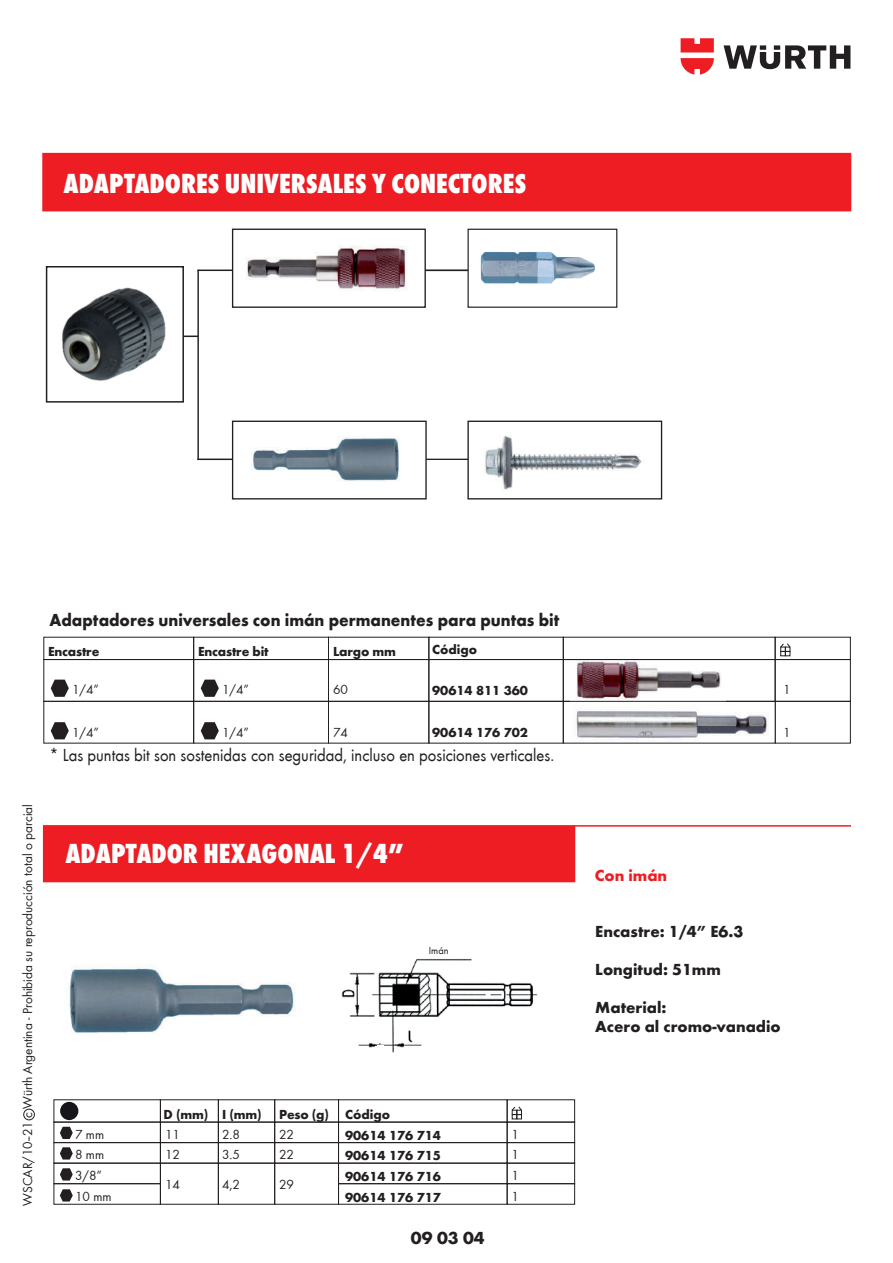
<style>
.page{position:relative;width:893px;height:1263px;background:#fff}
.page>*{position:absolute;margin:0;border:0;box-sizing:border-box;transform-origin:0 0}
.t1{font:28.5px "Wuerth Extra Bold Cond Caps";color:#fff}
.t2{font:18px "Wuerth";color:#231f20;scale:.94 1}
.t3{font:700 18px "Wuerth";color:#231f20;scale:.94 1}
.t4{font:700 18px "Wuerth Global";color:#231f20}
.t5{font:700 16.5px/18.9px "Wuerth";color:#231f20}
.t6{font:700 16.5px "Wuerth";color:#ee1d23}
.t7{font:13.5px/21px "Wuerth Global";color:#231f20;text-align:justify}
.t8{font:700 13.5px/21px "Wuerth Global";color:#231f20;text-align:justify}
.t9{font:700 13.5px "Wuerth";letter-spacing:-.015em;color:#231f20}
.t10{font:10.5px "Wuerth";color:#231f20}
</style>
<div class="page">
<img style="left:60px;top:882px;width:244px;height:238px">
<img style="left:341px;top:959px;width:197px;height:161px">
<div style="left:530px;top:1006px;width:7px;height:71px;background:#fff"></div>
<div style="left:376px;top:1059px;width:158px;height:19px;background:#fff"></div>
<div style="left:445px;top:1048px;width:14px;height:16px;background:#fff"></div>
<div style="left:377px;top:1045px;width:6px;height:16px;background:#fff"></div>
<div style="left:376px;top:1020px;width:8px;height:23px;background:#fff"></div>
<svg style="left:723px;top:45px;width:127px;height:24px"></svg>
<svg style="left:681px;top:38px;width:33px;height:37px"></svg>
<img style="left:473px;top:420px;width:187px;height:80px">
<img style="left:243px;top:211px;width:170px;height:80px">
<img style="left:246px;top:420px;width:160px;height:80px">
<div style="left:43px;top:825px;width:532px;height:57px;background:#ee1d23;border:2px solid #ee1d23"></div>
<hr style="left:574px;top:825px;width:277px;height:2px;background:#ee1d23">
<div style="left:42px;top:153px;width:809px;height:58px;background:#ee1d23"></div>
<div style="left:23px;top:1109px;width:12px;height:11px;border:1px solid #231f20;border-radius:50%"></div>
<div style="left:507px;top:1163px;width:68px;height:21px;border:1px solid #231f20"></div>
<div style="left:338px;top:1163px;width:170px;height:21px;border:1px solid #231f20"></div>
<div style="left:274px;top:1163px;width:65px;height:41px;border:1px solid #231f20"></div>
<div style="left:218px;top:1163px;width:57px;height:41px;border:1px solid #231f20"></div>
<div style="left:160px;top:1163px;width:59px;height:41px;border:1px solid #231f20"></div>
<div style="left:54px;top:1163px;width:107px;height:21px;border:1px solid #231f20"></div>
<div style="left:775px;top:701px;width:76px;height:42px;border:1px solid #231f20"></div>
<img style="left:576px;top:711px;width:192px;height:30px">
<div style="left:43px;top:659px;width:151px;height:43px;border:1px solid #231f20"></div>
<div style="left:43px;top:637px;width:151px;height:23px;border:1px solid #231f20"></div>
<div style="left:775px;top:659px;width:76px;height:43px;border:1px solid #231f20"></div>
<div style="left:775px;top:637px;width:76px;height:23px;border:1px solid #231f20"></div>
<img style="left:576px;top:661px;width:145px;height:39px">
<div style="left:563px;top:659px;width:212px;height:43px;border:1px solid #231f20"></div>
<div style="left:563px;top:637px;width:213px;height:23px;border:1px solid #231f20"></div>
<div style="left:428px;top:659px;width:136px;height:43px;border:1px solid #231f20"></div>
<div style="left:428px;top:637px;width:136px;height:23px;border:1px solid #231f20"></div>
<div style="left:328px;top:659px;width:101px;height:43px;border:1px solid #231f20"></div>
<div style="left:328px;top:637px;width:101px;height:23px;border:1px solid #231f20"></div>
<div style="left:193px;top:659px;width:136px;height:43px;border:1px solid #231f20"></div>
<div style="left:193px;top:637px;width:136px;height:23px;border:1px solid #231f20"></div>
<svg style="left:780px;top:643px;width:11px;height:13px"></svg>
<svg style="left:201px;top:722px;width:18px;height:17px"></svg>
<svg style="left:201px;top:680px;width:18px;height:17px"></svg>
<svg style="left:51px;top:722px;width:18px;height:17px"></svg>
<svg style="left:51px;top:680px;width:18px;height:17px"></svg>
<svg style="left:60px;top:1189px;width:13px;height:12px"></svg>
<svg style="left:60px;top:1168px;width:13px;height:12px"></svg>
<svg style="left:60px;top:1147px;width:13px;height:12px"></svg>
<div style="left:507px;top:1122px;width:68px;height:21px;border:1px solid #231f20"></div>
<div style="left:338px;top:1122px;width:170px;height:21px;border:1px solid #231f20"></div>
<div style="left:274px;top:1122px;width:65px;height:21px;border:1px solid #231f20"></div>
<div style="left:218px;top:1122px;width:57px;height:21px;border:1px solid #231f20"></div>
<div style="left:160px;top:1122px;width:59px;height:21px;border:1px solid #231f20"></div>
<div style="left:54px;top:1122px;width:107px;height:21px;border:1px solid #231f20"></div>
<svg style="left:60px;top:1126px;width:13px;height:13px"></svg>
<img style="left:42px;top:201px;width:201px;height:263px">
<img style="left:475px;top:208px;width:125px;height:76px">
<div style="left:46px;top:266px;width:138px;height:137px;border:2px solid #231f20"></div>
<div style="left:467px;top:421px;width:195px;height:78px;border:1px solid #231f20"></div>
<div style="left:232px;top:421px;width:195px;height:78px;border:1px solid #231f20"></div>
<div style="left:467px;top:229px;width:150px;height:79px;border:1px solid #231f20"></div>
<div style="left:232px;top:229px;width:194px;height:79px;border:1px solid #231f20"></div>
<hr style="left:197px;top:459px;width:36px;height:1px;background:#231f20">
<hr style="left:425px;top:269px;width:43px;height:2px;background:#231f20">
<hr style="left:426px;top:459px;width:42px;height:1px;background:#231f20">
<hr style="left:197px;top:270px;width:36px;height:1px;background:#231f20">
<hr style="left:197px;top:270px;width:2px;height:190px;background:#231f20">
<svg style="left:183px;top:336px;width:14px;height:1px"></svg>
<svg style="left:511px;top:1106px;width:11px;height:13px"></svg>
<div style="left:60px;top:1102px;width:18px;height:18px;background:#17141a;border-radius:50%"></div>
<h1 class="t1" style="left:63px;top:163px;width:464px">ADAPTADORES UNIVERSALES Y CONECTORES</h1>
<h2 class="t3" style="left:50px;top:607px;width:544px">Adaptadores universales con imán permanentes para puntas bit</h2>
<p class="t9" style="left:48px;top:641px;width:53px">Encastre</p>
<p class="t9" style="left:198px;top:641px;width:72px">Encastre bit</p>
<p class="t9" style="left:333px;top:641px;width:64px">Largo mm</p>
<p class="t9" style="left:432px;top:640px;width:47px">Código</p>
<p class="t7" style="left:72px;top:679px;width:28px">1/4”</p>
<p class="t7" style="left:72px;top:722px;width:28px">1/4”</p>
<p class="t7" style="left:222px;top:679px;width:28px">1/4”</p>
<p class="t7" style="left:222px;top:722px;width:28px">1/4”</p>
<p class="t7" style="left:333px;top:679px;width:16px">60</p>
<p class="t7" style="left:333px;top:722px;width:16px">74</p>
<p class="t8" style="left:432px;top:680px;width:97px">90614 811 360</p>
<p class="t8" style="left:432px;top:722px;width:97px">90614 176 702</p>
<h2 class="t2" style="left:50px;top:743px;width:538px">* Las puntas bit son sostenidas con seguridad, incluso en posiciones verticales.</h2>
<p class="t7" style="left:17px;top:1205px;width:403px;rotate:-90deg">WSCAR/10--21 c Würth Argentina - Prohibida su reproducción total o parcial</p>
<h1 class="t1" style="left:65px;top:834px;width:340px">ADAPTADOR HEXAGONAL 1/4”</h1>
<p class="t10" style="left:429px;top:943px;width:21px">Imán</p>
<p class="t9" style="left:164px;top:1104px;width:100px">D (mm) I (mm)</p>
<p class="t9" style="left:279px;top:1104px;width:113px">Peso (g) Código</p>
<p class="t7" style="left:75px;top:1123px;width:30px">7 mm</p>
<p class="t7" style="left:165px;top:1123px;width:16px">11</p>
<p class="t7" style="left:222px;top:1123px;width:19px">2.8</p>
<p class="t7" style="left:279px;top:1123px;width:16px">22</p>
<p class="t8" style="left:345px;top:1124px;width:97px">90614 176 714</p>
<p class="t7" style="left:512px;top:1123px;width:9px">1</p>
<p class="t7" style="left:222px;top:1144px;width:19px">3.5</p>
<p class="t7" style="left:75px;top:1144px;width:30px">8 mm</p>
<p class="t7" style="left:165px;top:1144px;width:16px">12</p>
<p class="t7" style="left:75px;top:1165px;width:38px">3/8”<br>10 mm</p>
<p class="t7" style="left:165px;top:1174px;width:16px">14</p>
<p class="t7" style="left:222px;top:1174px;width:19px">4,2</p>
<p class="t7" style="left:279px;top:1144px;width:16px">22</p>
<p class="t7" style="left:279px;top:1174px;width:16px">29</p>
<p class="t8" style="left:345px;top:1145px;width:97px">90614 176 715<br>90614 176 716<br>90614 176 717</p>
<p class="t7" style="left:512px;top:1144px;width:9px">1<br>1<br>1</p>
<h2 class="t4" style="left:411px;top:1227px;width:75px">09 03 04</h2>
<p class="t6" style="left:595px;top:863px;width:74px">Con imán</p>
<p class="t7" style="left:783px;top:679px;width:9px">1</p>
<p class="t7" style="left:783px;top:722px;width:9px">1</p>
<p class="t5" style="left:595px;top:921px;width:149px">Encastre: 1/4” E6.3</p>
<p class="t5" style="left:595px;top:959px;width:127px">Longitud: 51mm</p>
<p class="t5" style="left:595px;top:997px;width:187px">Material:<br>Acero al cromo-vanadio</p>
</div>
